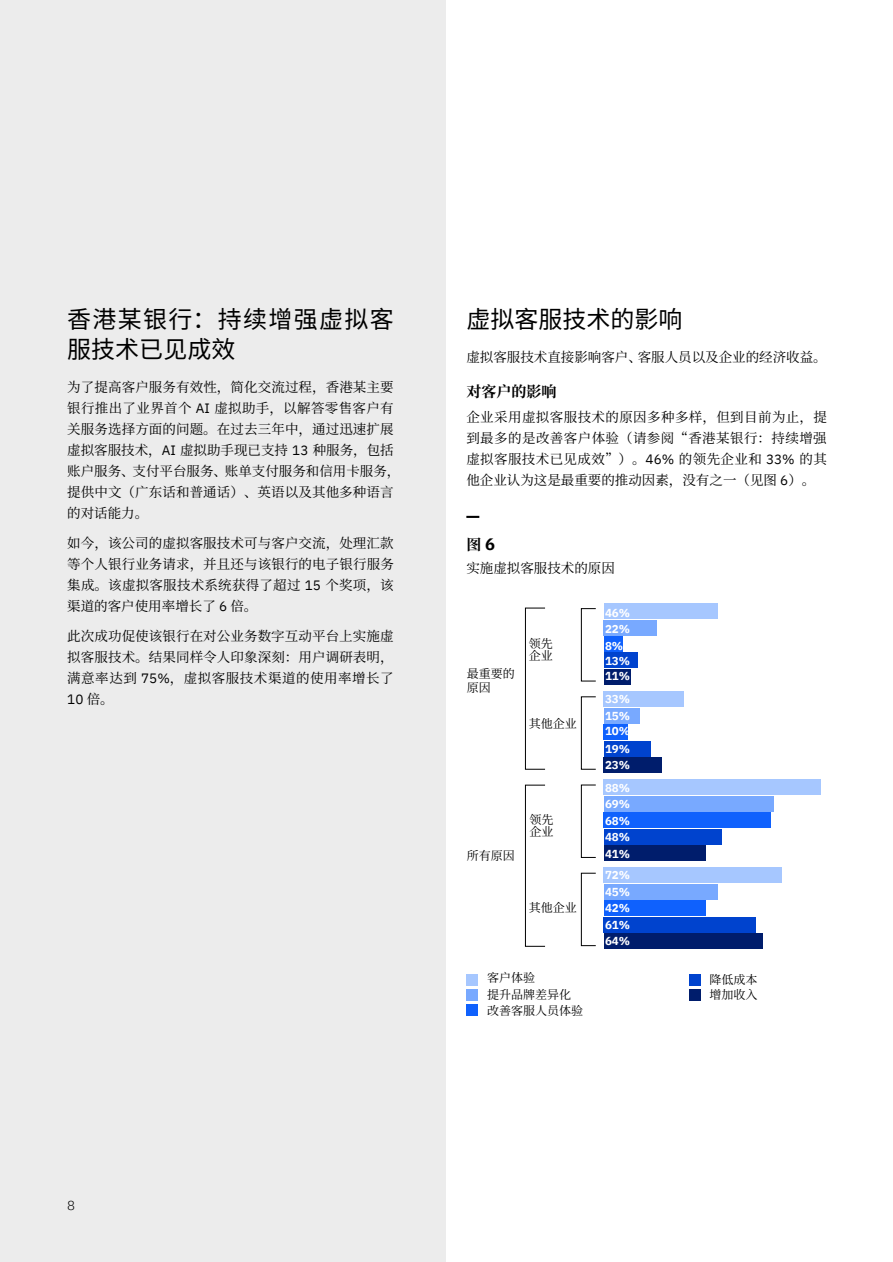
<style>
.page{position:relative;width:893px;height:1262px;background:#fff}
.page>*{position:absolute;margin:0;border:0;box-sizing:border-box;transform-origin:0 0}
.Paragraph_Style9{font:24px/30px "Noto Sans CJ Ksc";letter-spacing:.055em;color:#000}
.Paragraph_Style8{font:24px "Noto Sans CJ Ksc";color:#000}
.Paragraph_Style17{font:700 15px "Noto Serif CJ Ksc";color:#000}
.Paragraph_Style33{font:700 15px "Noto Serif CJ Ksc";color:#000}
.Paragraph_Style56{font:13.5px/21px "Noto Serif CJ Ksc";letter-spacing:.01em;color:#000}
.Paragraph_Style17-2{font:13.5px/21px "Noto Serif CJ Ksc";color:#000;text-align:justify}
.Paragraph_Style24{font:13.5px/21px "Noto Serif CJ Ksc";letter-spacing:.03em;color:#000;text-align:justify}
.Paragraph_Style57{font:13.5px/21px "Noto Serif CJ Ksc";letter-spacing:.01em;color:#000;text-align:justify}
.Paragraph_Style1{font:13.5px "Noto Serif CJ Ksc";color:#000}
.t1{font:300 13.2px "IBM Plex Sans";color:#000}
.Paragraph_Style1-2{font:12px/12px "Noto Serif CJ Ksc";color:#000}
.Paragraph_Style26{font:12px/14.4px "Noto Serif CJ Ksc";color:#000}
.Paragraph_Style28{font:12px "Noto Serif CJ Ksc";color:#000}
.Paragraph_Style58{font:12px/12px "Noto Serif CJ Ksc";color:#000}
.Paragraph_Style1-3{font:700 11.55px "IBM Plex Sans";color:#fff}
.Paragraph_Style9-2{font:700 11.55px "IBM Plex Sans";color:#fff}
.Paragraph_Style59{font:700 11.55px/16.5px "IBM Plex Sans";color:#fff}
.Paragraph_Style17-3{font:700 11.55px "IBM Plex Sans";color:#fff}
.s1{font-family:"IBM Plex Sans"}
.s2{font-family:"IBM Plex Sans";font-size:16.5px}
</style>
<div class="page">
<div style="left:0;top:0;width:446px;height:1262px;background:#ececec"></div>
<svg style="left:466px;top:516px;width:13px;height:2px"></svg>
<div style="left:688px;top:989px;width:12px;height:11px;background:#001d6c"></div>
<div style="left:688px;top:974px;width:12px;height:12px;background:#0043ce"></div>
<div style="left:466px;top:1004px;width:12px;height:12px;background:#0f61fd"></div>
<div style="left:466px;top:989px;width:12px;height:12px;background:#78a9ff"></div>
<div style="left:466px;top:974px;width:12px;height:12px;background:#a6c7ff"></div>
<div style="left:525px;top:608px;width:20px;height:161px;border:1px solid #000"></div>
<div style="left:525px;top:785px;width:20px;height:161px;border:1px solid #000"></div>
<div style="left:581px;top:608px;width:15px;height:73px;border:1px solid #000"></div>
<div style="left:581px;top:696px;width:15px;height:73px;border:1px solid #000"></div>
<div style="left:603px;top:603px;width:114px;height:15px;background:#a6c7ff"></div>
<div style="left:603px;top:620px;width:54px;height:15px;background:#78a9ff"></div>
<div style="left:603px;top:691px;width:81px;height:16px;background:#a6c7ff"></div>
<div style="left:603px;top:708px;width:36px;height:15px;background:#78a9ff"></div>
<div style="left:603px;top:724px;width:25px;height:15px;background:#0f61fd"></div>
<div style="left:603px;top:741px;width:47px;height:15px;background:#0043ce"></div>
<div style="left:603px;top:757px;width:59px;height:15px;background:#001d6c"></div>
<div style="left:603px;top:636px;width:19px;height:15px;background:#0f61fd"></div>
<div style="left:603px;top:653px;width:34px;height:15px;background:#0043ce"></div>
<div style="left:603px;top:669px;width:27px;height:15px;background:#001d6c"></div>
<div style="left:603px;top:779px;width:217px;height:16px;background:#a6c7ff"></div>
<div style="left:603px;top:812px;width:168px;height:16px;background:#0f61fd"></div>
<div style="left:603px;top:829px;width:118px;height:15px;background:#0043ce"></div>
<div style="left:603px;top:845px;width:102px;height:15px;background:#001d6c"></div>
<div style="left:603px;top:867px;width:179px;height:16px;background:#a6c7ff"></div>
<div style="left:603px;top:884px;width:114px;height:15px;background:#78a9ff"></div>
<div style="left:603px;top:900px;width:102px;height:16px;background:#0f61fd"></div>
<div style="left:603px;top:917px;width:153px;height:15px;background:#0043ce"></div>
<div style="left:603px;top:933px;width:159px;height:16px;background:#001d6c"></div>
<div style="left:603px;top:796px;width:170px;height:15px;background:#78a9ff"></div>
<div style="left:581px;top:785px;width:15px;height:72px;border:1px solid #000"></div>
<div style="left:581px;top:873px;width:15px;height:72px;border:1px solid #000"></div>
<p class="Paragraph_Style9" style="left:67px;top:305px;width:328px">香港某银行：持续增强虚拟客服技术已见成效</p>
<p class="Paragraph_Style56" style="left:67px;top:377px;width:335px">为了提高客户服务有效性，简化交流过程，香港某主要银行推出了业界首个 <span class="s1">AI</span> 虚拟助手，以解答零售客户有关服务选择方面的问题。在过去三年中，通过迅速扩展虚拟客服技术，<span class="s1">AI</span> 虚拟助手现已支持 <span class="s1">13</span> 种服务，包括账户服务、支付平台服务、账单支付服务和信用卡服务，提供中文（广东话和普通话）、英语以及其他多种语言的对话能力。</p>
<p class="Paragraph_Style17-2" style="left:67px;top:533px;width:328px">如今，该公司的虚拟客服技术可与客户交流，处理汇款等个人银行业务请求，并且还与该银行的电子银行服务集成。该虚拟客服技术系统获得了超过 <span class="s1">15</span> 个奖项，该渠道的客户使用率增长了 <span class="s1">6</span> 倍。</p>
<p class="Paragraph_Style57" style="left:67px;top:626px;width:328px">此次成功促使该银行在对公业务数字互动平台上实施虚拟客服技术。结果同样令人印象深刻：用户调研表明，满意率达到 <span class="s1">75%</span>，虚拟客服技术渠道的使用率增长了<span class="s1">10</span> 倍。</p>
<p class="Paragraph_Style58" style="left:529px;top:638px;width:25px">领先企业</p>
<p class="Paragraph_Style1-2" style="left:529px;top:717px;width:49px">其他企业</p>
<p class="Paragraph_Style8" style="left:466px;top:306px;width:217px">虚拟客服技术的影响</p>
<p class="Paragraph_Style17-2" style="left:466px;top:347px;width:362px">虚拟客服技术直接影响客户、客服人员以及企业的经济收益。</p>
<p class="Paragraph_Style17" style="left:466px;top:383px;width:91px">对客户的影响</p>
<p class="Paragraph_Style24" style="left:466px;top:407px;width:362px">企业采用虚拟客服技术的原因多种多样，但到目前为止，提到最多的是改善客户体验（请参阅“香港某银行：持续增强虚拟客服技术已见成效”）。<span class="s1">46%</span> 的领先企业和 <span class="s1">33%</span> 的其他企业认为这是最重要的推动因素，没有之一（见图 <span class="s1">6</span>）。</p>
<p class="Paragraph_Style33" style="left:466px;top:536px;width:30px">图 <span class="s2">6</span></p>
<p class="Paragraph_Style1" style="left:466px;top:560px;width:150px">实施虚拟客服技术的原因</p>
<p class="Paragraph_Style59" style="left:605px;top:603px;width:27px">46%<br>22%</p>
<p class="Paragraph_Style9-2" style="left:605px;top:636px;width:20px">8%</p>
<p class="Paragraph_Style9-2" style="left:605px;top:651px;width:27px">13%</p>
<p class="Paragraph_Style17-3" style="left:605px;top:666px;width:27px">11%</p>
<p class="Paragraph_Style9-2" style="left:605px;top:689px;width:27px">33%</p>
<p class="Paragraph_Style9-2" style="left:605px;top:706px;width:27px">15%</p>
<p class="Paragraph_Style1-3" style="left:605px;top:721px;width:27px">10%</p>
<p class="Paragraph_Style1-3" style="left:605px;top:740px;width:27px">19%</p>
<p class="Paragraph_Style1-3" style="left:605px;top:755px;width:27px">23%</p>
<p class="Paragraph_Style1-3" style="left:605px;top:778px;width:27px">88%</p>
<p class="Paragraph_Style1-3" style="left:605px;top:795px;width:27px">69%</p>
<p class="Paragraph_Style1-3" style="left:605px;top:811px;width:27px">68%</p>
<p class="Paragraph_Style1-3" style="left:605px;top:828px;width:27px">48%</p>
<p class="Paragraph_Style1-3" style="left:605px;top:844px;width:27px">41%</p>
<p class="Paragraph_Style1-3" style="left:605px;top:866px;width:27px">72%</p>
<p class="Paragraph_Style1-3" style="left:605px;top:882px;width:27px">45%</p>
<p class="Paragraph_Style1-3" style="left:605px;top:899px;width:27px">42%</p>
<p class="Paragraph_Style1-3" style="left:605px;top:915px;width:27px">61%</p>
<p class="Paragraph_Style1-3" style="left:605px;top:932px;width:27px">64%</p>
<p class="Paragraph_Style26" style="left:467px;top:666px;width:49px">最重要的原因</p>
<p class="Paragraph_Style1-2" style="left:529px;top:814px;width:25px">领先企业</p>
<p class="Paragraph_Style26" style="left:467px;top:848px;width:49px">所有原因</p>
<p class="Paragraph_Style1-2" style="left:529px;top:902px;width:49px">其他企业</p>
<p class="t1" style="left:67px;top:1195px;width:9px">8</p>
<p class="Paragraph_Style1-2" style="left:487px;top:971px;width:49px">客户体验</p>
<p class="Paragraph_Style1-2" style="left:487px;top:988px;width:85px">提升品牌差异化</p>
<p class="Paragraph_Style1-2" style="left:487px;top:1005px;width:97px">改善客服人员体验</p>
<p class="Paragraph_Style28" style="left:709px;top:973px;width:49px">降低成本</p>
<p class="Paragraph_Style28" style="left:709px;top:988px;width:49px">增加收入</p>
</div>
